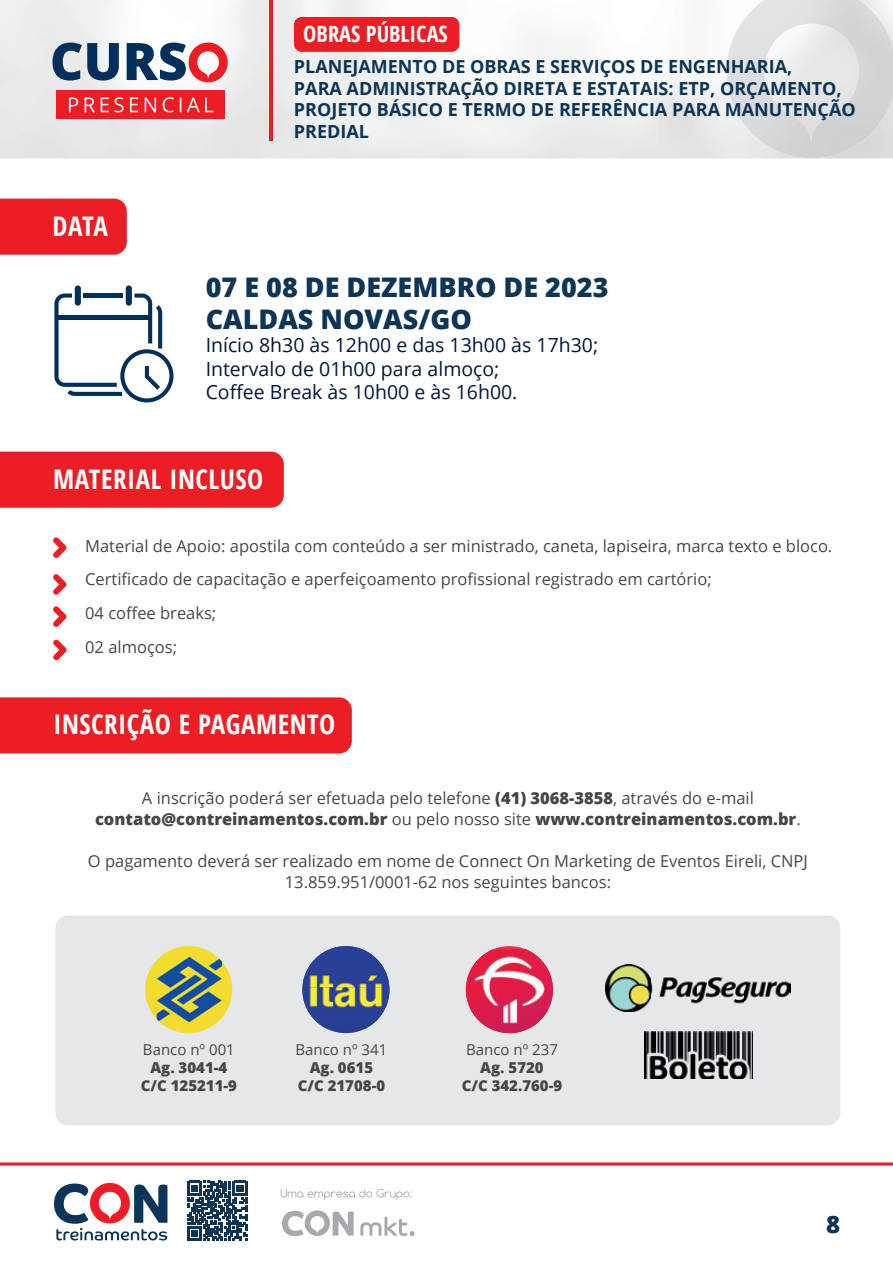
<style>
.page{position:relative;width:893px;height:1263px;background:#fff}
.page>*{position:absolute;margin:0;border:0;box-sizing:border-box;transform-origin:0 0}
.t1{font:700 condensed 27px "Open Sans";letter-spacing:.02em;color:#fff}
.t2{font:800 27px/32.4px "Open Sans";color:#0c3558}
.t3{font:800 24px "Open Sans";color:#0b3558}
.t4{font:700 condensed 22.35px "Open Sans";color:#fff}
.t5{font:19.5px/23.4px "Open Sans";color:#001740}
.t6{font:700 18px/21.6px "Open Sans";color:#0b3558}
.t7{font:16.5px/33.8px "Open Sans";color:#444749;text-align:center}
.t8{font:800 15px/18px "Open Sans";color:#444749;text-align:center}
.t9{font:15px "Open Sans";color:#444749}
.s1{font-weight:800}
</style>
<div class="page">
<img style="left:0;top:0;width:726px;height:158px">
<img style="left:726px;top:0;width:167px;height:158px">
<svg style="left:0;top:1162px;width:893px;height:79px"></svg>
<svg style="left:281px;top:1189px;width:131px;height:11px"></svg>
<svg style="left:360px;top:1216px;width:55px;height:20px"></svg>
<svg style="left:282px;top:1210px;width:72px;height:26px"></svg>
<svg style="left:54px;top:1183px;width:113px;height:57px"></svg>
<svg style="left:187px;top:1181px;width:60px;height:60px"></svg>
<hr style="left:269px;top:0;width:3px;height:140px;background:#ee1d23">
<svg style="left:52px;top:43px;width:176px;height:39px"></svg>
<div style="left:56px;top:90px;width:169px;height:28px;background:#ee1d23"></div>
<svg style="left:69px;top:97px;width:144px;height:15px"></svg>
<div style="left:294px;top:17px;width:165px;height:35px;background:#ec1e25;border-radius:8px"></div>
<div style="left:0;top:199px;width:127px;height:56px;background:#ec1e25"></div>
<svg style="left:54px;top:285px;width:119px;height:117px"></svg>
<div style="left:0;top:452px;width:284px;height:56px;background:#ec1e25"></div>
<svg style="left:53px;top:537px;width:13px;height:21px"></svg>
<svg style="left:53px;top:574px;width:13px;height:21px"></svg>
<svg style="left:53px;top:606px;width:13px;height:21px"></svg>
<svg style="left:53px;top:639px;width:14px;height:21px"></svg>
<div style="left:55px;top:915px;width:785px;height:210px;background:#e6e7e9;border-radius:13px"></div>
<div style="left:0;top:697px;width:352px;height:56px;background:#ec1e25"></div>
<svg style="left:302px;top:946px;width:87px;height:87px;background:#596881"></svg>
<img style="left:302px;top:946px;width:87px;height:41px">
<svg style="left:302px;top:987px;width:2px;height:13px"></svg>
<img style="left:346px;top:987px;width:43px;height:41px">
<img style="left:466px;top:949px;width:87px;height:84px">
<img style="left:606px;top:964px;width:184px;height:47px">
<img style="left:644px;top:1031px;width:109px;height:48px">
<h1 class="t1" style="left:52px;top:207px;width:57px">DATA</h1>
<h3 class="t4" style="left:303px;top:18px;width:146px">OBRAS PÚBLICAS</h3>
<p class="t6" style="left:294px;top:55px;width:563px">PLANEJAMENTO DE OBRAS E SERVIÇOS DE ENGENHARIA,<br>PARA ADMINISTRAÇÃO DIRETA E ESTATAIS: ETP, ORÇAMENTO, PROJETO BÁSICO E TERMO DE REFERÊNCIA PARA MANUTENÇÃO PREDIAL</p>
<h1 class="t2" style="left:206px;top:269px;width:404px">07 E 08 DE DEZEMBRO DE 2023<br>CALDAS NOVAS/GO</h1>
<p class="t5" style="left:206px;top:333px;width:394px">Início 8h30 às 12h00 e das 13h00 às 17h30;<br>Intervalo de 01h00 para almoço;<br>Coffee Break às 10h00 e às 16h00.</p>
<h1 class="t1" style="left:53px;top:460px;width:212px">MATERIAL INCLUSO</h1>
<p class="t7" style="left:85px;top:528px;width:749px;text-align:left">Material de Apoio: apostila com conteúdo a ser ministrado, caneta, lapiseira, marca texto e bloco.<br>Certificado de capacitação e aperfeiçoamento profissional registrado em cartório;<br>04 coffee breaks;<br>02 almoços;</p>
<h1 class="t1" style="left:53px;top:706px;width:283px">INSCRIÇÃO E PAGAMENTO</h1>
<p class="t7" style="left:95px;top:787px;width:707px;line-height:21px">A inscrição poderá ser efetuada pelo telefone <span class="s1">(41) 3068-3858</span>, através do e-mail <span class="s1">contato@contreinamentos.com.br</span> ou pelo nosso site <span class="s1">www.contreinamentos.com.br</span>.</p>
<p class="t7" style="left:88px;top:850px;width:721px;line-height:21px">O pagamento deverá ser realizado em nome de Connect On Marketing de Eventos Eireli, CNPJ<br>13.859.951/0001-62 nos seguintes bancos:</p>
<p class="t9" style="left:143px;top:1040px;width:93px">Banco nº 001</p>
<p class="t8" style="left:141px;top:1058px;width:98px">Ag. 3041-4<br>C/C 125211-9</p>
<p class="t9" style="left:296px;top:1040px;width:93px">Banco nº 341</p>
<p class="t8" style="left:298px;top:1058px;width:89px">Ag. 0615<br>C/C 21708-0</p>
<p class="t9" style="left:466px;top:1040px;width:93px">Banco nº 237</p>
<p class="t8" style="left:462px;top:1058px;width:102px">Ag. 5720<br>C/C 342.760-9</p>
<h2 class="t3" style="left:826px;top:1206px;width:16px">8</h2>
</div>
